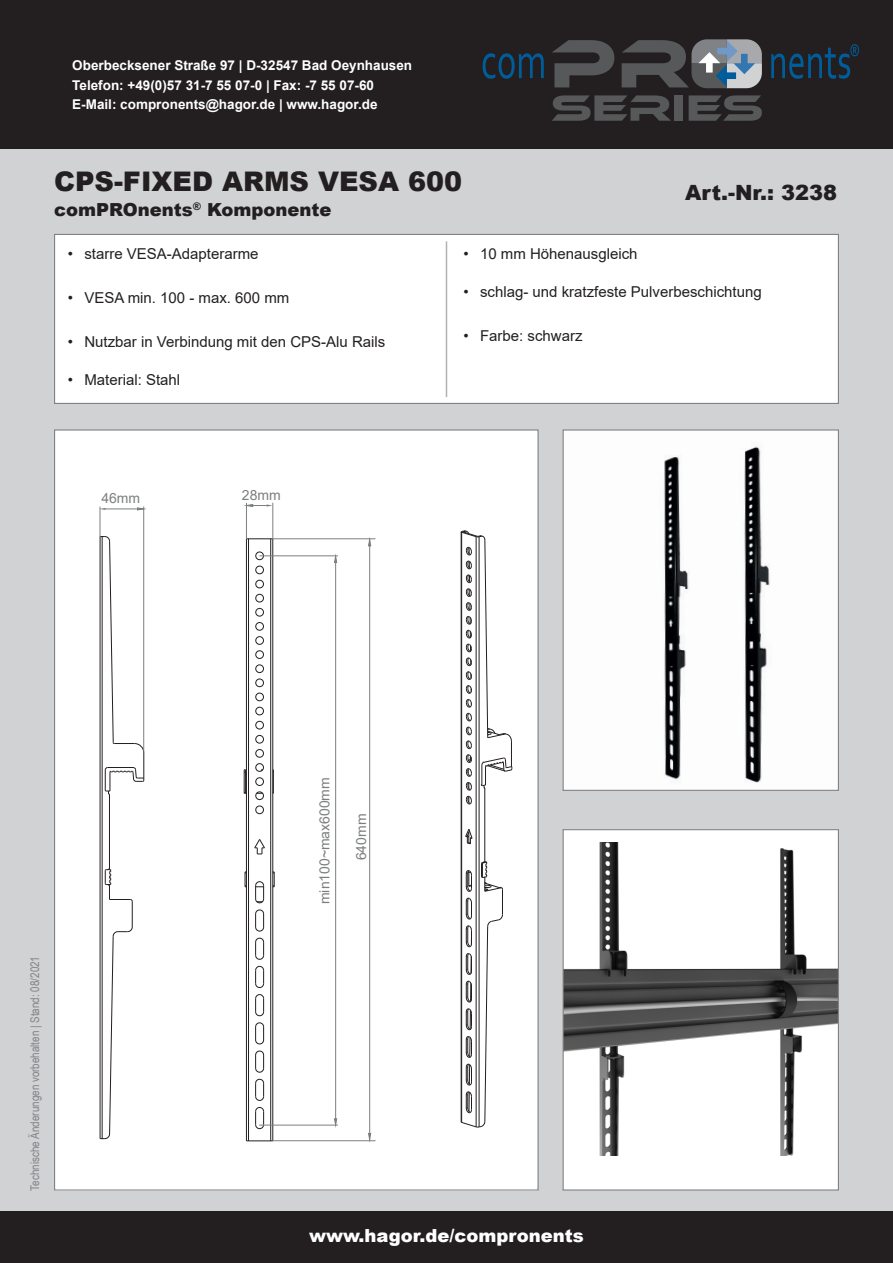
<style>
.page{position:relative;width:893px;height:1263px;background:#d1d2d4}
.page>*{position:absolute;margin:0;border:0;box-sizing:border-box;transform-origin:0 0}
.t1{font:900 27px "Arial";color:#231f20}
.t2{font:900 21px "Arial";color:#231f20}
.t3{font:900 18px "Arial";color:#fff}
.t4{font:900 18px "Arial";color:#231f20}
.t5{font:15px "Arial";color:#231f20}
.t6{font:13.95px "Arial";color:#7c7f80}
.t7{font:700 13.5px/19.5px "Arial";color:#fff}
.t8{font:12px "Arial Narrow";color:#808285}
</style>
<div class="page">
<div style="left:0;top:1212px;width:893px;height:51px;background:#231f20"></div>
<div style="left:0;top:0;width:893px;height:149px;background:#231f20"></div>
<svg style="left:483px;top:53px;width:61px;height:26px"></svg>
<svg style="left:552px;top:40px;width:62px;height:47px"></svg>
<svg style="left:771px;top:44px;width:88px;height:35px"></svg>
<svg style="left:552px;top:95px;width:119px;height:26px"></svg>
<div style="left:674px;top:95px;width:9px;height:26px;background:#57585a"></div>
<svg style="left:689px;top:95px;width:73px;height:26px"></svg>
<svg style="left:622px;top:39px;width:140px;height:49px"></svg>
<div style="left:563px;top:830px;width:275px;height:360px;background:#fff"></div>
<img style="left:565px;top:843px;width:272px;height:312px">
<div style="left:563px;top:829px;width:276px;height:361px;border:1px solid #808285"></div>
<img style="left:565px;top:431px;width:272px;height:358px">
<div style="left:563px;top:429px;width:276px;height:362px;border:1px solid #808285"></div>
<div style="left:55px;top:430px;width:483px;height:760px;background:#fff"></div>
<svg style="left:247px;top:1140px;width:25px;height:1px"></svg>
<svg style="left:245px;top:871px;width:1px;height:16px"></svg>
<hr style="left:246px;top:539px;width:1px;height:602px;background:#231f20">
<hr style="left:248px;top:539px;width:1px;height:602px;background:#231f20">
<svg style="left:254px;top:839px;width:11px;height:15px"></svg>
<hr style="left:270px;top:539px;width:1px;height:602px;background:#231f20">
<hr style="left:272px;top:539px;width:1px;height:602px;background:#231f20">
<svg style="left:273px;top:871px;width:2px;height:16px"></svg>
<svg style="left:244px;top:769px;width:2px;height:25px"></svg>
<svg style="left:273px;top:769px;width:1px;height:25px"></svg>
<svg style="left:247px;top:538px;width:25px;height:1px"></svg>
<svg style="left:255px;top:1107px;width:9px;height:22px"></svg>
<svg style="left:255px;top:1022px;width:9px;height:79px"></svg>
<svg style="left:255px;top:994px;width:9px;height:22px"></svg>
<svg style="left:255px;top:881px;width:9px;height:107px"></svg>
<div style="left:255px;top:552px;width:9px;height:8px;border:1px solid #231f20;border-radius:50%"></div>
<div style="left:255px;top:566px;width:9px;height:8px;border:1px solid #231f20;border-radius:50%"></div>
<div style="left:255px;top:580px;width:9px;height:8px;border:1px solid #231f20;border-radius:50%"></div>
<div style="left:255px;top:594px;width:9px;height:8px;border:1px solid #231f20;border-radius:50%"></div>
<div style="left:255px;top:608px;width:9px;height:8px;border:1px solid #231f20;border-radius:50%"></div>
<div style="left:255px;top:622px;width:9px;height:9px;border:1px solid #231f20;border-radius:50%"></div>
<div style="left:255px;top:636px;width:9px;height:9px;border:1px solid #231f20;border-radius:50%"></div>
<div style="left:255px;top:650px;width:9px;height:9px;border:1px solid #231f20;border-radius:50%"></div>
<div style="left:255px;top:664px;width:9px;height:9px;border:1px solid #231f20;border-radius:50%"></div>
<div style="left:255px;top:679px;width:9px;height:8px;border:1px solid #231f20;border-radius:50%"></div>
<div style="left:255px;top:693px;width:9px;height:8px;border:1px solid #231f20;border-radius:50%"></div>
<div style="left:255px;top:707px;width:9px;height:8px;border:1px solid #231f20;border-radius:50%"></div>
<div style="left:255px;top:721px;width:9px;height:8px;border:1px solid #231f20;border-radius:50%"></div>
<div style="left:255px;top:735px;width:9px;height:8px;border:1px solid #231f20;border-radius:50%"></div>
<div style="left:255px;top:749px;width:9px;height:9px;border:1px solid #231f20;border-radius:50%"></div>
<div style="left:255px;top:763px;width:9px;height:9px;border:1px solid #231f20;border-radius:50%"></div>
<div style="left:255px;top:777px;width:9px;height:9px;border:1px solid #231f20;border-radius:50%"></div>
<div style="left:255px;top:791px;width:9px;height:9px;border:1px solid #231f20;border-radius:50%"></div>
<div style="left:255px;top:805px;width:9px;height:9px;border:1px solid #231f20;border-radius:50%"></div>
<hr style="left:100px;top:536px;width:1px;height:602px;background:#231f20">
<hr style="left:102px;top:536px;width:1px;height:602px;background:#231f20">
<hr style="left:109px;top:794px;width:1px;height:75px;background:#231f20">
<svg style="left:100px;top:869px;width:33px;height:270px"></svg>
<svg style="left:100px;top:536px;width:45px;height:259px"></svg>
<hr style="left:143px;top:507px;width:1px;height:244px;background:#7c7f80">
<hr style="left:100px;top:507px;width:1px;height:30px;background:#7c7f80">
<hr style="left:106px;top:508px;width:34px;height:1px;background:#7c7f80">
<svg style="left:137px;top:507px;width:10px;height:4px"></svg>
<svg style="left:99px;top:508px;width:7px;height:2px"></svg>
<hr style="left:246px;top:503px;width:1px;height:36px;background:#7c7f80">
<svg style="left:244px;top:504px;width:28px;height:3px"></svg>
<hr style="left:272px;top:503px;width:1px;height:36px;background:#7c7f80">
<hr style="left:260px;top:555px;width:78px;height:1px;background:#7c7f80">
<hr style="left:335px;top:562px;width:1px;height:558px;background:#7c7f80">
<svg style="left:334px;top:554px;width:4px;height:9px"></svg>
<hr style="left:273px;top:538px;width:102px;height:1px;background:#7c7f80">
<hr style="left:369px;top:543px;width:1px;height:592px;background:#7c7f80">
<svg style="left:368px;top:537px;width:4px;height:10px"></svg>
<svg style="left:368px;top:1132px;width:4px;height:11px"></svg>
<hr style="left:259px;top:1125px;width:79px;height:1px;background:#7c7f80">
<svg style="left:334px;top:1118px;width:4px;height:10px"></svg>
<hr style="left:273px;top:1140px;width:102px;height:1px;background:#7c7f80">
<hr style="left:461px;top:532px;width:1px;height:590px;background:#231f20">
<hr style="left:476px;top:537px;width:1px;height:590px;background:#231f20">
<hr style="left:479px;top:537px;width:1px;height:590px;background:#231f20">
<hr style="left:484px;top:788px;width:1px;height:73px;background:#231f20">
<svg style="left:465px;top:829px;width:8px;height:16px"></svg>
<svg style="left:460px;top:861px;width:43px;height:267px"></svg>
<svg style="left:460px;top:530px;width:53px;height:275px"></svg>
<div style="left:55px;top:234px;width:783px;height:169px;background:#fff"></div>
<div style="left:54px;top:234px;width:785px;height:170px;border:1px solid #808285"></div>
<hr style="left:446px;top:241px;width:1px;height:156px;background:#b0b1b5">
<p class="t7" style="left:72px;top:56px;width:341px">Oberbecksener Straße 97 | D-32547 Bad Oeynhausen<br>Telefon: +49(0)57 31-7 55 07-0 | Fax: -7 55 07-60<br>E-Mail: compronents@hagor.de | www.hagor.de</p>
<h1 class="t1" style="left:54px;top:162px;width:409px">CPS-FIXED ARMS VESA 600</h1>
<p class="t4" style="left:54px;top:197px;width:279px">comPROnents<sup>®</sup> Komponente</p>
<h2 class="t2" style="left:685px;top:177px;width:154px">Art.-Nr.: 3238</h2>
<p class="t5" style="left:68px;top:243px;width:192px">• starre VESA-Adapterarme</p>
<p class="t5" style="left:68px;top:287px;width:223px">• VESA min. 100 - max. 600 mm</p>
<p class="t5" style="left:68px;top:331px;width:319px">• Nutzbar in Verbindung mit den CPS-Alu Rails</p>
<p class="t5" style="left:68px;top:370px;width:114px">• Material: Stahl</p>
<p class="t6" style="left:101px;top:489px;width:40px">46mm</p>
<p class="t6" style="left:242px;top:485px;width:40px">28mm</p>
<p class="t5" style="left:463px;top:243px;width:176px">• 10 mm Höhenausgleich</p>
<p class="t5" style="left:463px;top:282px;width:300px">• schlag- und kratzfeste Pulverbeschichtung</p>
<p class="t5" style="left:463px;top:326px;width:121px">• Farbe: schwarz</p>
<p class="t8" style="left:26px;top:1190px;width:236px;rotate:-90deg">Technische Änderungen vorbehalten | Stand: 08/2021</p>
<p class="t6" style="left:315px;top:904px;width:129px;rotate:-90deg">min100~max600mm</p>
<p class="t6" style="left:352px;top:860px;width:48px;rotate:-90deg">640mm</p>
<p class="t3" style="left:309px;top:1222px;width:276px">www.hagor.de/compronents</p>
</div>
